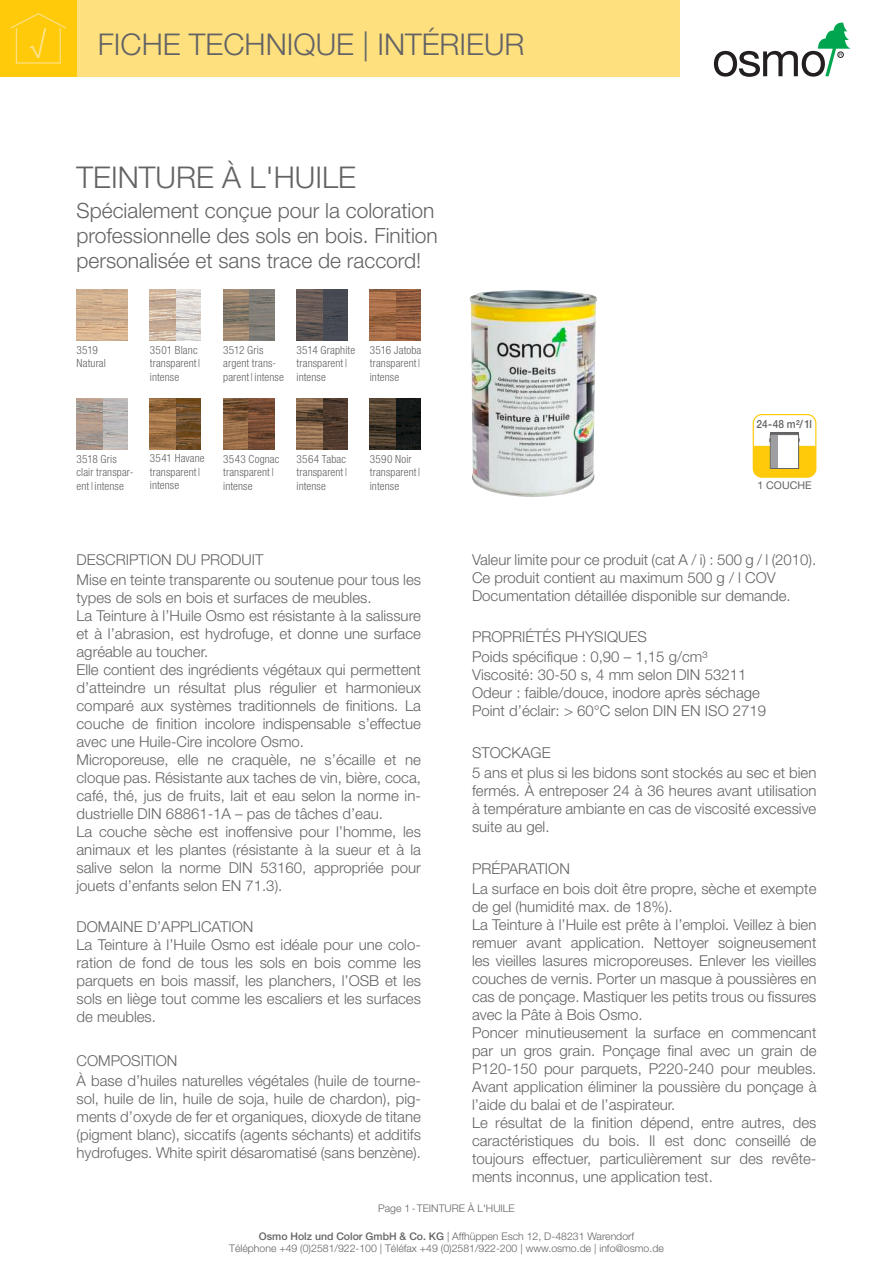
<style>
.page{position:relative;width:893px;height:1263px;background:#fff}
.page>*{position:absolute;margin:0;border:0;box-sizing:border-box;transform-origin:0 0}
.t1{font:300 30px "Helvetica Neue";color:#636366}
.t2{font:300 21px/25.2px "Helvetica Neue";color:#636366}
.t3{font:300 15px/18px "Helvetica Neue";color:#636366}
.t4{font:300 condensed 11.25px/13.5px "Helvetica Neue";letter-spacing:.01em;color:#636366}
.t5{font:500 11.25px "Helvetica Neue";letter-spacing:.01em;color:#636366;scale:.9 1}
.t6{font:10.65px "Helvetica Neue";color:#636366}
.t7{font:300 10.5px/12.6px "Helvetica Neue";color:#636366;text-align:center}
.s1{font-weight:500}
</style>
<div class="page">
<svg style="left:714px;top:23px;width:136px;height:54px"></svg>
<div style="left:77px;top:0;width:603px;height:77px;background:#ffe07f"></div>
<div style="left:0;top:0;width:77px;height:77px;background:#feca0a"></div>
<svg style="left:10px;top:13px;width:56px;height:51px"></svg>
<img style="left:469px;top:290px;width:128px;height:207px">
<div style="left:753px;top:414px;width:63px;height:64px;border:1px solid #feca0a;border-radius:9px"></div>
<svg style="left:753px;top:433px;width:63px;height:44px"></svg>
<img style="left:150px;top:289px;width:51px;height:51px">
<img style="left:223px;top:289px;width:51px;height:51px">
<img style="left:296px;top:289px;width:52px;height:51px">
<img style="left:77px;top:289px;width:51px;height:51px">
<img style="left:370px;top:398px;width:51px;height:51px">
<img style="left:223px;top:398px;width:51px;height:51px">
<img style="left:297px;top:398px;width:51px;height:51px">
<img style="left:150px;top:398px;width:51px;height:51px">
<img style="left:77px;top:398px;width:51px;height:51px">
<img style="left:370px;top:289px;width:51px;height:51px">
<h1 class="t1" style="left:98px;top:26px;width:428px">FICHE TECHNIQUE | INTÉRIEUR</h1>
<h1 class="t1" style="left:77px;top:159px;width:281px">TEINTURE À L'HUILE</h1>
<h2 class="t2" style="left:77px;top:197px;width:363px">Spécialement conçue pour la coloration professionnelle des sols en bois. Finition personalisée et sans trace de raccord!</h2>
<p class="t4" style="left:77px;top:343px;width:31px">3519<br>Natural</p>
<p class="t4" style="left:150px;top:343px;width:52px">3501 Blanc transparent | intense</p>
<p class="t4" style="left:223px;top:343px;width:62px">3512 Gris argent trans&shy;parent | intense</p>
<p class="t4" style="left:297px;top:343px;width:60px">3514 Graphite transparent | intense</p>
<p class="t4" style="left:370px;top:343px;width:53px;text-align:justify">3516 Jatoba transparent | intense</p>
<p class="t4" style="left:150px;top:452px;width:56px">3541 Havane transparent | intense</p>
<p class="t4" style="left:77px;top:452px;width:58px">3518 Gris clair transpar&shy;ent | intense</p>
<p class="t4" style="left:370px;top:452px;width:52px">3590 Noir transparent | intense</p>
<p class="t4" style="left:223px;top:452px;width:58px">3543 Cognac transparent | intense</p>
<p class="t4" style="left:297px;top:452px;width:52px;text-align:justify">3564 Tabac transparent | intense</p>
<p class="t3" style="left:77px;top:549px;width:346px;line-height:20.1px">DESCRIPTION DU PRODUIT<br>Mise en teinte transparente ou soutenue pour tous les</p>
<p class="t3" style="left:77px;top:588px;width:346px">types de sols en bois et surfaces de meubles.<br>La Teinture à l’Huile Osmo est résistante à la salissure et à l’abrasion, est hydrofuge, et donne une surface agréable au toucher.<br>Elle contient des ingrédients végétaux qui permettent d’atteindre un résultat plus régulier et harmonieux comparé aux systèmes traditionnels de finitions. La couche de finition incolore indispensable s’effectue avec une Huile-Cire incolore Osmo.<br>Microporeuse, elle ne craquèle, ne s’écaille et ne cloque pas. Résistante aux taches de vin, bière, coca, café, thé, jus de fruits, lait et eau selon la norme in&shy;dustrielle DIN 68861-1A – pas de tâches d’eau.<br>La couche sèche est inoffensive pour l’homme, les animaux et les plantes (résistante à la sueur et à la salive selon la norme DIN 53160, appropriée pour jouets d’enfants selon EN 71.3).</p>
<p class="t3" style="left:77px;top:918px;width:346px">DOMAINE D’APPLICATION<br>La Teinture à l’Huile Osmo est idéale pour une colo&shy;ration de fond de tous les sols en bois comme les parquets en bois massif, les planchers, l’OSB et les sols en liège tout comme les escaliers et les surfaces de meubles.</p>
<p class="t3" style="left:77px;top:1050px;width:346px;line-height:20.1px">COMPOSITION<br>À base d’huiles naturelles végétales (huile de tourne-</p>
<p class="t3" style="left:77px;top:1089px;width:346px;text-align:justify">sol, huile de lin, huile de soja, huile de chardon), pig&shy;ments d’oxyde de fer et organiques, dioxyde de titane (pigment blanc), siccatifs (agents séchants) et additifs hydrofuges. White spirit désaromatisé (sans benzène).</p>
<p class="t5" style="left:757px;top:417px;width:63px">24-48 m²/1l</p>
<p class="t6" style="left:757px;top:478px;width:56px">1 COUCHE</p>
<p class="t3" style="left:472px;top:550px;width:346px">Valeur limite pour ce produit (cat A / i) : 500 g / l (2010).<br>Ce produit contient au maximum 500 g / l COV<br>Documentation détaillée disponible sur demande.</p>
<p class="t3" style="left:472px;top:626px;width:237px;line-height:20.1px">PROPRIÉTÉS PHYSIQUES<br>Poids spécifique : 0,90 – 1,15 g/cm³</p>
<p class="t3" style="left:472px;top:666px;width:296px">Viscosité: 30-50 s, 4 mm selon DIN 53211<br>Odeur : faible/douce, inodore après séchage<br>Point d’éclair: &gt; 60°C selon DIN EN ISO 2719</p>
<p class="t3" style="left:472px;top:742px;width:346px;line-height:20.1px">STOCKAGE<br>5 ans et plus si les bidons sont stockés au sec et bien</p>
<p class="t3" style="left:472px;top:781px;width:346px;text-align:justify">fermés. À entreposer 24 à 36 heures avant utilisation à température ambiante en cas de viscosité excessive suite au gel.</p>
<p class="t3" style="left:472px;top:858px;width:346px;line-height:20.1px">PRÉPARATION<br>La surface en bois doit être propre, sèche et exempte</p>
<p class="t3" style="left:472px;top:897px;width:346px">de gel (humidité max. de 18%).<br>La Teinture à l’Huile est prête à l’emploi. Veillez à bien remuer avant application. Nettoyer soigneusement les vieilles lasures microporeuses. Enlever les vieilles couches de vernis. Porter un masque à poussières en cas de ponçage. Mastiquer les petits trous ou fissures avec la Pâte à Bois Osmo.<br>Poncer minutieusement la surface en commencant par un gros grain. Ponçage final avec un grain de P120-150 pour parquets, P220-240 pour meubles.<br>Avant application éliminer la poussière du ponçage à l’aide du balai et de l’aspirateur.<br>Le résultat de la finition dépend, entre autres, des caractéristiques du bois. Il est donc conseillé de toujours effectuer, particulièrement sur des revête&shy;ments inconnus, une application test.</p>
<p class="t7" style="left:378px;top:1202px;width:138px">Page 1-TEINTURE À L'HUILE</p>
<p class="t7" style="left:229px;top:1229px;width:436px"><span class="s1">Osmo Holz und Color GmbH &amp; Co. KG</span> | Affhüppen Esch 12, D-48231 Warendorf<br>Téléphone +49 (0)2581/922-100 | Téléfax +49 (0)2581/922-200 | www.osmo.de | info@osmo.de</p>
</div>
